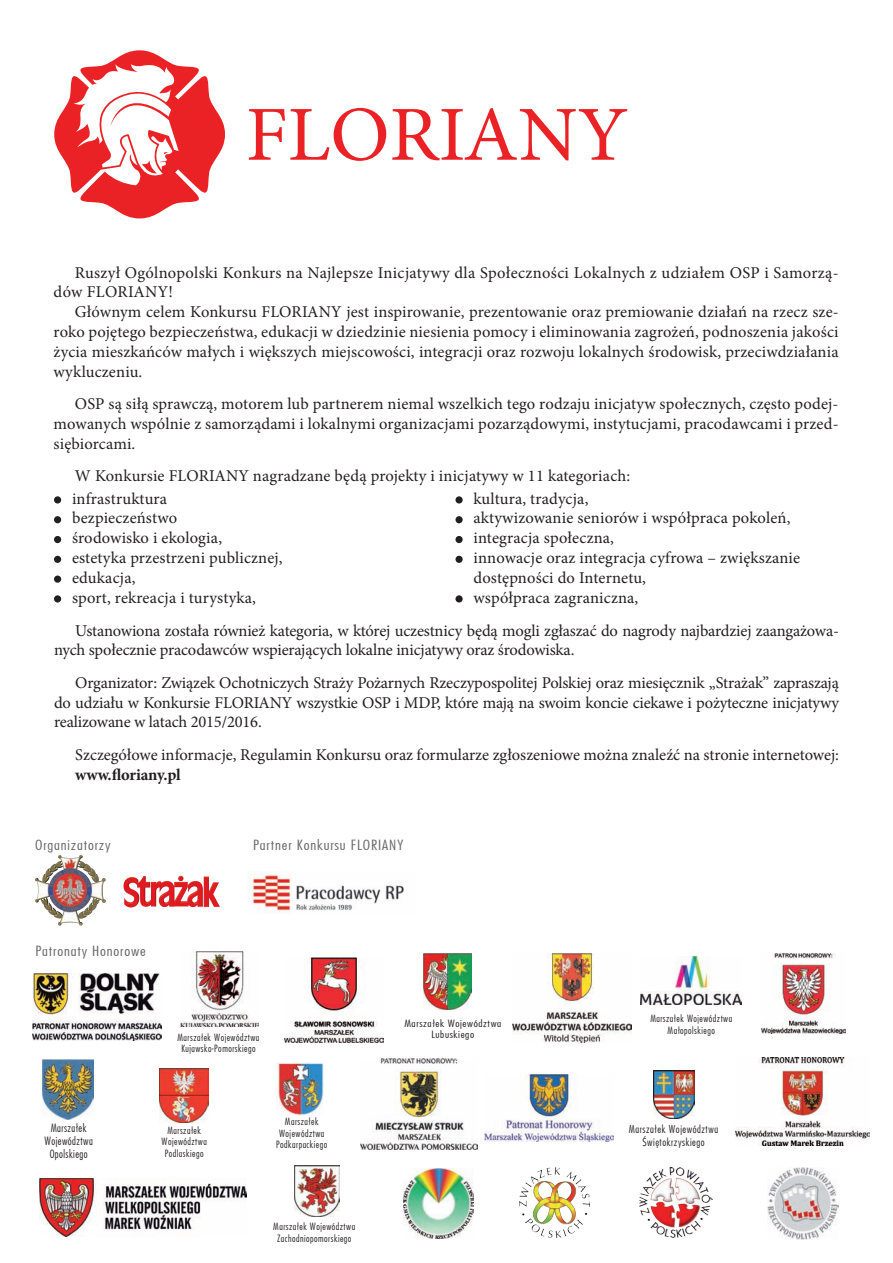
<style>
.page{position:relative;width:893px;height:1263px;background:#fff}
.page>*{position:absolute;margin:0;border:0;box-sizing:border-box;transform-origin:0 0}
.t1{font:16.5px/19.8px "Minion Pro";letter-spacing:.005em;color:#231f20}
.t2{font:700 16.5px "Minion Pro";letter-spacing:-.01em;color:#231f20}
.t3{font:300 13.5px "Fujiyama";letter-spacing:.05em;color:#69696c;scale:1.22 1}
.t4{font:300 11.1px/13.2px "Fujiyama";letter-spacing:.04em;color:#231f20;text-align:center}
.t5{font:300 10.5px/12.6px "Fujiyama";letter-spacing:.05em;color:#231f20;text-align:center}
.t6{font:300 9.6px/11.6px "Fujiyama";letter-spacing:.05em;color:#231f20;text-align:center}
.t7{font:300 9.6px/11.6px "Fujiyama";letter-spacing:.05em;color:#231f20;text-align:center;scale:1.22 1}
</style>
<div class="page">
<img style="left:54px;top:64px;width:171px;height:154px">
<img style="left:250px;top:872px;width:154px;height:41px">
<img style="left:58px;top:855px;width:22px;height:3px">
<img style="left:123px;top:876px;width:97px;height:31px">
<div style="left:54px;top:496px;width:7px;height:7px;background:#231f20;border-radius:50%"></div>
<div style="left:54px;top:516px;width:7px;height:7px;background:#231f20;border-radius:50%"></div>
<div style="left:54px;top:536px;width:7px;height:7px;background:#231f20;border-radius:50%"></div>
<div style="left:54px;top:556px;width:7px;height:7px;background:#231f20;border-radius:50%"></div>
<div style="left:54px;top:575px;width:7px;height:8px;background:#231f20;border-radius:50%"></div>
<div style="left:54px;top:595px;width:7px;height:7px;background:#231f20;border-radius:50%"></div>
<div style="left:455px;top:496px;width:8px;height:7px;background:#231f20;border-radius:50%"></div>
<div style="left:455px;top:516px;width:8px;height:7px;background:#231f20;border-radius:50%"></div>
<div style="left:455px;top:536px;width:8px;height:7px;background:#231f20;border-radius:50%"></div>
<div style="left:455px;top:556px;width:8px;height:7px;background:#231f20;border-radius:50%"></div>
<div style="left:455px;top:595px;width:8px;height:7px;background:#231f20;border-radius:50%"></div>
<img style="left:33px;top:974px;width:128px;height:66px">
<img style="left:285px;top:957px;width:98px;height:85px">
<img style="left:761px;top:953px;width:85px;height:80px">
<img style="left:360px;top:1058px;width:117px;height:91px">
<img style="left:736px;top:1057px;width:133px;height:88px">
<img style="left:40px;top:1179px;width:207px;height:58px">
<img style="left:513px;top:954px;width:118px;height:88px">
<img style="left:485px;top:1074px;width:129px;height:68px">
<img style="left:403px;top:1168px;width:70px;height:70px">
<img style="left:520px;top:1168px;width:70px;height:70px">
<img style="left:768px;top:1167px;width:71px;height:72px">
<img style="left:180px;top:952px;width:79px;height:75px">
<img style="left:294px;top:1165px;width:46px;height:52px">
<img style="left:653px;top:1070px;width:42px;height:48px">
<img style="left:160px;top:1069px;width:49px;height:53px">
<img style="left:641px;top:956px;width:100px;height:48px">
<img style="left:42px;top:1059px;width:52px;height:60px">
<img style="left:423px;top:953px;width:49px;height:56px">
<img style="left:640px;top:1167px;width:73px;height:70px">
<img style="left:277px;top:1062px;width:47px;height:54px">
<p class="t1" style="left:54px;top:262px;width:786px;text-indent:21px">Ruszył Ogólnopolski Konkurs na Najlepsze Inicjatywy dla Społeczności Lokalnych z udziałem OSP i Samorzą&shy;dów FLORIANY!</p>
<p class="t1" style="left:54px;top:302px;width:786px;text-align:justify;text-indent:21px">Głównym celem Konkursu FLORIANY jest inspirowanie, prezentowanie oraz premiowanie działań na rzecz sze&shy;roko pojętego bezpieczeństwa, edukacji w dziedzinie niesienia pomocy i eliminowania zagrożeń, podnoszenia jakości życia mieszkańców małych i większych miejscowości, integracji oraz rozwoju lokalnych środowisk, przeciwdziałania wykluczeniu.</p>
<p class="t1" style="left:54px;top:394px;width:786px;text-align:justify;text-indent:21px">OSP są siłą sprawczą, motorem lub partnerem niemal wszelkich tego rodzaju inicjatyw społecznych, często podej&shy;mowanych wspólnie z samorządami i lokalnymi organizacjami pozarządowymi, instytucjami, pracodawcami i przed&shy;siębiorcami.</p>
<p class="t1" style="left:75px;top:466px;width:557px">W Konkursie FLORIANY nagradzane będą projekty i inicjatywy w 11 kategoriach:</p>
<p class="t1" style="left:72px;top:488px;width:212px">infrastruktura<br>bezpieczeństwo<br>środowisko i ekologia,<br>estetyka przestrzeni publicznej, edukacja,<br>sport, rekreacja i turystyka,</p>
<p class="t1" style="left:473px;top:488px;width:328px">kultura, tradycja,<br>aktywizowanie seniorów i współpraca pokoleń, integracja społeczna,<br>innowacje oraz integracja cyfrowa – zwiększanie dostępności do Internetu,<br>współpraca zagraniczna,</p>
<p class="t1" style="left:54px;top:620px;width:786px;text-indent:21px">Ustanowiona została również kategoria, w której uczestnicy będą mogli zgłaszać do nagrody najbardziej zaangażowa&shy;nych społecznie pracodawców wspierających lokalne inicjatywy oraz środowiska.</p>
<p class="t1" style="left:54px;top:673px;width:787px;text-align:justify;text-indent:21px">Organizator: Związek Ochotniczych Straży Pożarnych Rzeczypospolitej Polskiej oraz miesięcznik „Strażak” zapraszają do udziału w Konkursie FLORIANY wszystkie OSP i MDP, które mają na swoim koncie ciekawe i pożyteczne inicjatywy realizowane w latach 2015/2016.</p>
<p class="t1" style="left:75px;top:745px;width:765px">Szczegółowe informacje, Regulamin Konkursu oraz formularze zgłoszeniowe można znaleźć na stronie internetowej:</p>
<p class="t2" style="left:75px;top:763px;width:107px">www.floriany.pl</p>
<p class="t3" style="left:35px;top:837px;width:63px">Organizatorzy</p>
<p class="t3" style="left:253px;top:837px;width:125px">Partner Konkursu FLORIANY</p>
<p class="t3" style="left:36px;top:943px;width:92px">Patronaty Honorowe</p>
<p class="t4" style="left:45px;top:1121px;width:50px">Marszałek<br>Województwa<br>Opolskiego</p>
<p class="t6" style="left:178px;top:1031px;width:83px">Marszałek Województwa<br>Kujawsko-Pomorskiego</p>
<p class="t6" style="left:162px;top:1124px;width:47px">Marszałek<br>Województwa<br>Podlaskiego</p>
<p class="t6" style="left:276px;top:1116px;width:53px">Marszałek<br>Województwa<br>Podkarpackiego</p>
<p class="t6" style="left:273px;top:1221px;width:83px">Marszałek Województwa<br>Zachodniopomorskiego</p>
<p class="t7" style="left:404px;top:1017px;width:81px">Marszałek Województwa<br>Lubuskiego</p>
<p class="t6" style="left:650px;top:1013px;width:83px">Marszałek Województwa<br>Małopolskiego</p>
<p class="t5" style="left:629px;top:1123px;width:91px">Marszałek Województwa<br>Świętokrzyskiego</p>
</div>
